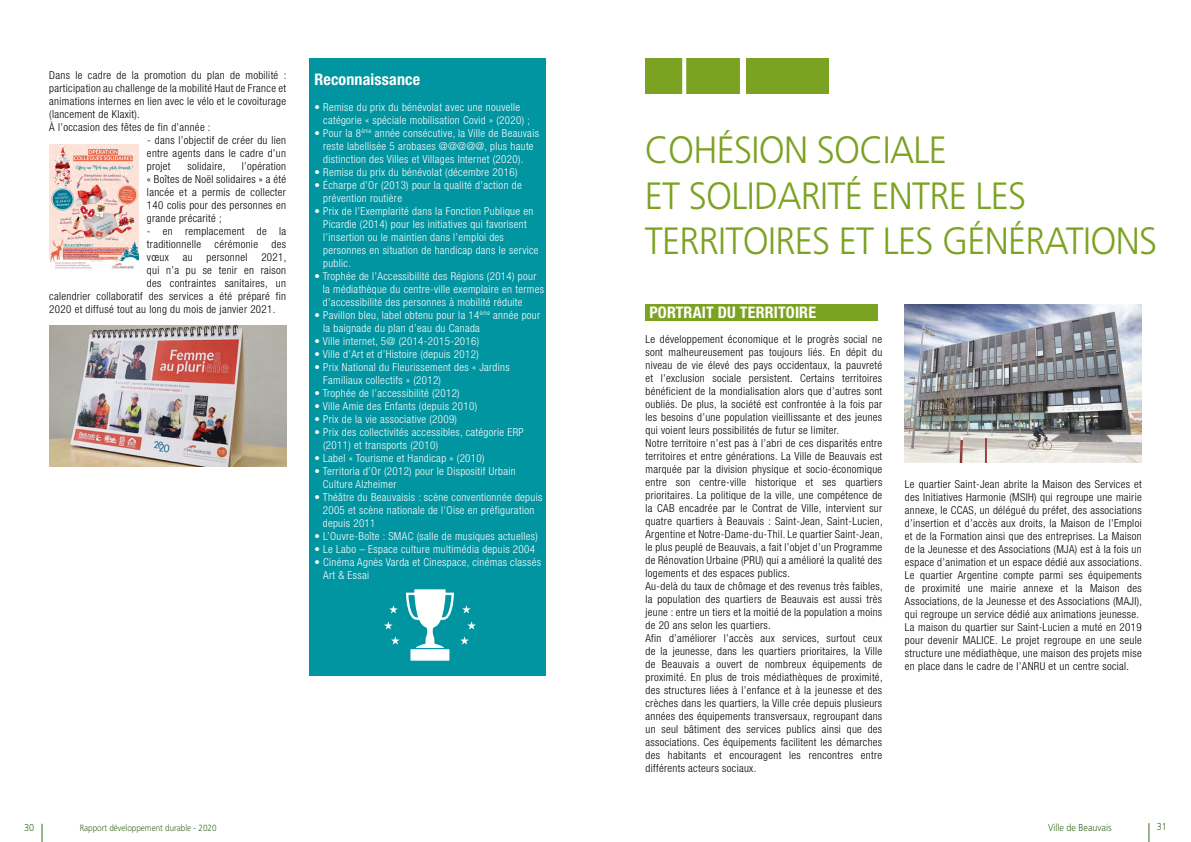
<style>
.page{position:relative;width:1191px;height:842px;background:#fff}
.page>*{position:absolute;margin:0;border:0;box-sizing:border-box;transform-origin:0 0}
.t1{font:300 38px "Frutiger";letter-spacing:-.02em;color:#7ba221;scale:.95 1}
.t2{font:700 condensed 16px "Helvetica Neue";letter-spacing:.01em;color:#fff}
.t3{font:300 condensed 11px/13px "Helvetica Neue";letter-spacing:.03em;color:#000;text-align:justify}
.t4{font:300 condensed 11px/13px "Helvetica Neue";letter-spacing:.03em;color:#fff}
.t5{font:300 10px "Frutiger";color:#3e6a25;scale:.9 1}
.t6{font:300 9px "Frutiger";color:#3e6a25;scale:.9 1}
</style>
<div class="page">
<svg style="left:1148px;top:823px;width:1px;height:19px"></svg>
<svg style="left:42px;top:824px;width:1px;height:18px"></svg>
<img style="left:49px;top:144px;width:89px;height:125px">
<img style="left:49px;top:325px;width:237px;height:142px">
<div style="left:309px;top:58px;width:236px;height:618px;background:#0194a1"></div>
<div style="left:410px;top:649px;width:39px;height:12px;background:#fff"></div>
<svg style="left:406px;top:589px;width:48px;height:59px"></svg>
<svg style="left:467px;top:621px;width:9px;height:8px"></svg>
<svg style="left:460px;top:636px;width:9px;height:9px"></svg>
<svg style="left:462px;top:605px;width:9px;height:8px"></svg>
<svg style="left:384px;top:621px;width:9px;height:8px"></svg>
<svg style="left:391px;top:636px;width:9px;height:9px"></svg>
<svg style="left:389px;top:605px;width:9px;height:8px"></svg>
<div style="left:645px;top:304px;width:233px;height:16px;background:#7ba221"></div>
<img style="left:905px;top:304px;width:237px;height:158px">
<div style="left:645px;top:59px;width:184px;height:35px;background:#7ba221"></div>
<svg style="left:682px;top:58px;width:4px;height:36px"></svg>
<div style="left:740px;top:58px;width:6px;height:37px;background:#fff"></div>
<p class="t3" style="left:49px;top:69px;width:239px">Dans le cadre de la promotion du plan de mobilité : participation au challenge de la mobilité Haut de France et animations internes en lien avec le vélo et le covoiturage (lancement de Klaxit).</p>
<p class="t3" style="left:49px;top:121px;width:163px">À l’occasion des fêtes de fin d’année :</p>
<p class="t3" style="left:147px;top:134px;width:141px">- dans l’objectif de créer du lien entre agents dans le cadre d’un projet</p>
<p class="t3" style="left:147px;top:160px;width:141px;text-indent:95px">l’opération « Boîtes de Noël solidaires » a été lancée et a permis de collecter 140 colis pour des personnes en grande précarité ;</p>
<p class="t3" style="left:147px;top:225px;width:141px">- en remplacement de la traditionnelle cérémonie des vœux</p>
<p class="t3" style="left:187px;top:160px;width:39px">solidaire,</p>
<p class="t3" style="left:183px;top:251px;width:11px">au</p>
<p class="t3" style="left:207px;top:251px;width:42px">personnel</p>
<p class="t3" style="left:261px;top:251px;width:27px">2021,</p>
<p class="t3" style="left:147px;top:264px;width:141px">qui n’a pu se tenir en raison</p>
<p class="t3" style="left:147px;top:277px;width:141px">des contraintes sanitaires, un</p>
<p class="t3" style="left:49px;top:290px;width:238px">calendrier collaboratif des services a été préparé fin</p>
<p class="t3" style="left:49px;top:303px;width:228px">2020 et diffusé tout au long du mois de janvier 2021.</p>
<p class="t2" style="left:314px;top:70px;width:107px">Reconnaissance</p>
<p class="t4" style="left:323px;top:100px;width:208px;text-indent:-9px">• Remise du prix du bénévolat avec une nouvelle catégorie « spéciale mobilisation Covid » (2020) ;</p>
<p class="t4" style="left:323px;top:126px;width:217px;text-indent:-9px">• Pour la 8<sup>ème</sup> année consécutive, la Ville de Beauvais reste labellisée 5 arobases @@@@@, plus haute distinction des Villes et Villages Internet (2020).</p>
<p class="t4" style="left:314px;top:165px;width:205px">• Remise du prix du bénévolat (décembre 2016)</p>
<p class="t4" style="left:323px;top:178px;width:200px;text-indent:-9px">• Écharpe d’Or (2013) pour la qualité d’action de prévention routière</p>
<p class="t4" style="left:323px;top:204px;width:217px;text-indent:-9px">• Prix de l’Exemplarité dans la Fonction Publique en Picardie (2014) pour les initiatives qui favorisent l’insertion ou le maintien dans l’emploi des personnes en situation de handicap dans le service public.</p>
<p class="t4" style="left:323px;top:269px;width:223px;text-indent:-8px">• Trophée de l’Accessibilité des Régions (2014) pour la médiathèque du centre-ville exemplaire en termes d’accessibilité des personnes à mobilité réduite</p>
<p class="t4" style="left:323px;top:308px;width:218px;text-indent:-9px">• Pavillon bleu, label obtenu pour la 14<sup>ème</sup> année pour la baignade du plan d’eau du Canada</p>
<p class="t4" style="left:314px;top:334px;width:166px">• Ville internet, 5@ (2014-2015-2016)</p>
<p class="t4" style="left:314px;top:347px;width:166px">• Ville d’Art et d’Histoire (depuis 2012)</p>
<p class="t4" style="left:323px;top:360px;width:188px;text-indent:-9px">• Prix National du Fleurissement des « Jardins<br>Familiaux collectifs » (2012)</p>
<p class="t4" style="left:314px;top:386px;width:147px">• Trophée de l’accessibilité (2012)</p>
<p class="t4" style="left:314px;top:399px;width:164px">• Ville Amie des Enfants (depuis 2010)</p>
<p class="t4" style="left:314px;top:412px;width:144px">• Prix de la vie associative (2009)</p>
<p class="t4" style="left:323px;top:425px;width:202px;text-indent:-9px">• Prix des collectivités accessibles, catégorie ERP (2011) et transports (2010)</p>
<p class="t4" style="left:314px;top:451px;width:172px">• Label « Tourisme et Handicap » (2010)</p>
<p class="t4" style="left:323px;top:464px;width:194px;text-indent:-8px">• Territoria d’Or (2012) pour le Dispositif Urbain<br>Culture Alzheimer</p>
<p class="t4" style="left:323px;top:490px;width:221px;text-indent:-8px">• Théâtre du Beauvaisis : scène conventionnée depuis<br>2005 et scène nationale de l’Oise en préfiguration depuis 2011</p>
<p class="t4" style="left:314px;top:529px;width:225px">• L’Ouvre-Boîte : SMAC (salle de musiques actuelles)</p>
<p class="t4" style="left:314px;top:543px;width:222px">• Le Labo – Espace culture multimédia depuis 2004</p>
<p class="t4" style="left:323px;top:556px;width:219px;text-indent:-9px">• Cinéma Agnès Varda et Cinespace, cinémas classés<br>Art &amp; Essai</p>
<p class="t1" style="left:645px;top:129px;width:319px">COHÉSION SOCIALE</p>
<p class="t1" style="left:645px;top:174px;width:403px">ET SOLIDARITÉ ENTRE LES</p>
<p class="t1" style="left:645px;top:220px;width:541px">TERRITOIRES ET LES GÉNÉRATIONS</p>
<p class="t2" style="left:649px;top:302px;width:168px">PORTRAIT DU TERRITOIRE</p>
<p class="t3" style="left:645px;top:332px;width:238px">Le développement économique et le progrès social ne sont malheureusement pas toujours liés. En dépit du niveau de vie élevé des pays occidentaux, la pauvreté et l’exclusion sociale persistent. Certains territoires bénéficient de la mondialisation alors que d’autres sont oubliés. De plus, la société est confrontée à la fois par les besoins d’une population vieillissante et des jeunes qui voient leurs possibilités de futur se limiter.</p>
<p class="t3" style="left:645px;top:436px;width:239px">Notre territoire n’est pas à l’abri de ces disparités entre territoires et entre générations. La Ville de Beauvais est marquée par la division physique et socio-économique entre son centre-ville historique et ses quartiers prioritaires. La politique de la ville, une compétence de la CAB encadrée par le Contrat de Ville, intervient sur quatre quartiers à Beauvais : Saint-Jean, Saint-Lucien, Argentine et Notre-Dame-du-Thil. Le quartier Saint-Jean, le plus peuplé de Beauvais, a fait l’objet d’un Programme de Rénovation Urbaine (PRU) qui a amélioré la qualité des logements et des espaces publics.</p>
<p class="t3" style="left:645px;top:579px;width:239px">Au-delà du taux de chômage et des revenus très faibles, la population des quartiers de Beauvais est aussi très jeune : entre un tiers et la moitié de la population a moins de 20 ans selon les quartiers.</p>
<p class="t3" style="left:645px;top:631px;width:239px">Afin d’améliorer l’accès aux services, surtout ceux de la jeunesse, dans les quartiers prioritaires, la Ville de Beauvais a ouvert de nombreux équipements de proximité. En plus de trois médiathèques de proximité, des structures liées à l’enfance et à la jeunesse et des crèches dans les quartiers, la Ville crée depuis plusieurs années des équipements transversaux, regroupant dans un seul bâtiment des services publics ainsi que des associations. Ces équipements facilitent les démarches des habitants et encouragent les rencontres entre différents acteurs sociaux.</p>
<p class="t3" style="left:905px;top:478px;width:239px">Le quartier Saint-Jean abrite la Maison des Services et des Initiatives Harmonie (MSIH) qui regroupe une mairie annexe, le CCAS, un délégué du préfet, des associations d’insertion et d’accès aux droits, la Maison de l’Emploi et de la Formation ainsi que des entreprises. La Maison de la Jeunesse et des Associations (MJA) est à la fois un espace d’animation et un espace dédié aux associations.</p>
<p class="t3" style="left:905px;top:569px;width:239px">Le quartier Argentine compte parmi ses équipements de proximité une mairie annexe et la Maison des Associations, de la Jeunesse et des Associations (MAJI), qui regroupe un service dédié aux animations jeunesse.</p>
<p class="t3" style="left:905px;top:621px;width:238px">La maison du quartier sur Saint-Lucien a muté en 2019 pour devenir MALICE. Le projet regroupe en une seule structure une médiathèque, une maison des projets mise en place dans le cadre de l’ANRU et un centre social.</p>
<p class="t5" style="left:24px;top:822px;width:13px">30</p>
<p class="t6" style="left:80px;top:823px;width:154px">Rapport développement durable - 2020</p>
<p class="t5" style="left:1048px;top:821px;width:72px">Ville de Beauvais</p>
<p class="t5" style="left:1157px;top:821px;width:13px">31</p>
</div>
